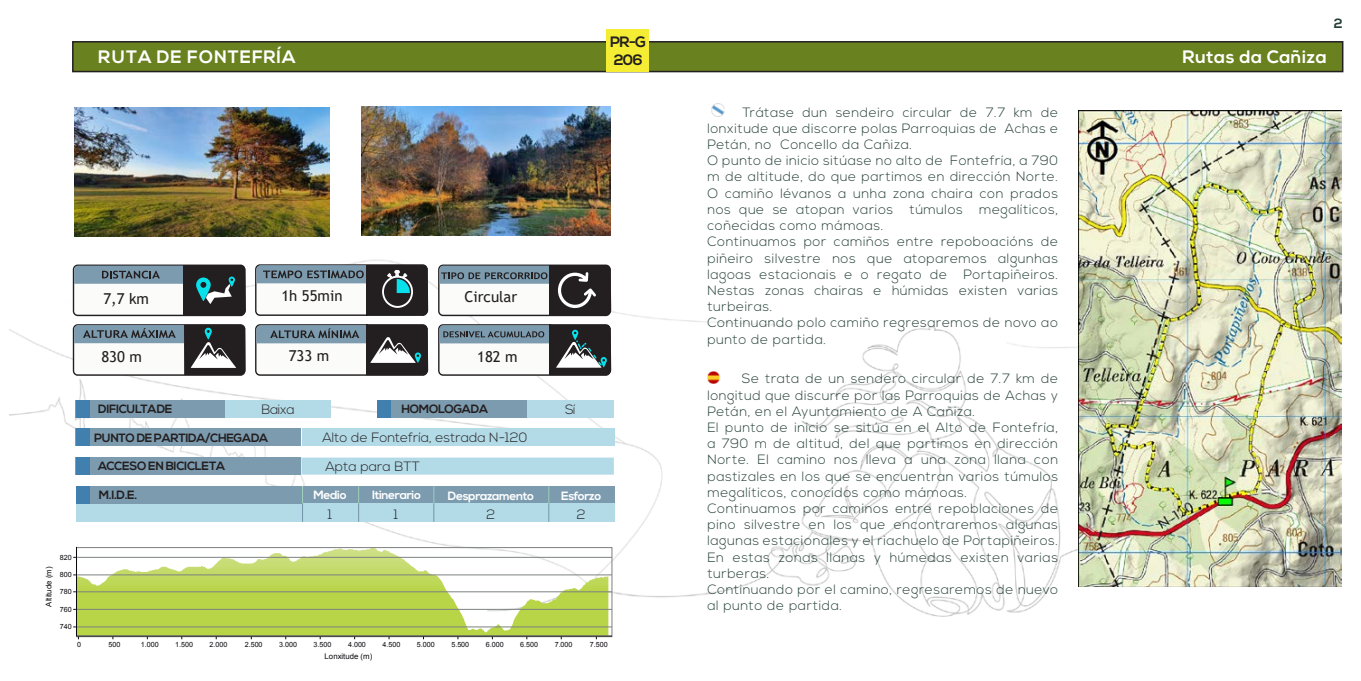
<style>
.page{position:relative;width:1361px;height:681px;background:#fff}
.page>*{position:absolute;margin:0;border:0;box-sizing:border-box;transform-origin:0 0}
.t1{font:700 18px "Nexa";letter-spacing:.05em;color:#fff}
.t2{font:700 18px "Nexa";letter-spacing:.03em;color:#fff}
.t3{font:15px "Trebuchet MS";color:#231f20}
.t4{font:700 15px "Nexa";color:#231f20}
.t5{font:300 13.5px/16.2px "Nexa";letter-spacing:.04em;color:#243f35;text-align:justify}
.t6{font:300 13.5px "Nexa";color:#231f20}
.t7{font:700 13.5px "Nexa";color:#243f35}
.t8{font:700 12px "Nexa";letter-spacing:-.03em;color:#231f20}
.t9{font:700 12px "Nexa";letter-spacing:-.03em;color:#fff}
.t10{font:7.8px "Arial";color:#0c090d}
.t11{font:7.2px "Arial";color:#0c090d}
</style>
<div class="page">
<img style="left:10px;top:29px;width:1334px;height:611px">
<div style="left:302px;top:428px;width:312px;height:17px;background:#b3dae7"></div>
<svg style="left:161px;top:549px;width:211px;height:22px"></svg>
<div style="left:76px;top:547px;width:536px;height:89px;border:1px solid #7d8181"></div>
<hr style="left:76px;top:635px;width:536px;height:1px;background:#0c090d">
<hr style="left:76px;top:546px;width:1px;height:89px;background:#0c090d">
<hr style="left:77px;top:557px;width:535px;height:1px;background:#7d8181">
<hr style="left:77px;top:574px;width:535px;height:1px;background:#7d8181">
<hr style="left:77px;top:591px;width:535px;height:1px;background:#7d8181">
<hr style="left:77px;top:609px;width:535px;height:1px;background:#7d8181">
<hr style="left:77px;top:626px;width:535px;height:1px;background:#7d8181">
<img style="left:1079px;top:110px;width:262px;height:476px">
<div style="left:73px;top:42px;width:1269px;height:30px;background:#69811f"></div>
<div style="left:72px;top:41px;width:1271px;height:31px;border:2px solid #231f20"></div>
<div style="left:607px;top:29px;width:42px;height:43px;background:#f4ed33"></div>
<svg style="left:707px;top:371px;width:13px;height:13px"></svg>
<div style="left:75px;top:428px;width:226px;height:17px;background:#7c9baf"></div>
<div style="left:75px;top:457px;width:226px;height:17px;background:#7c9baf"></div>
<div style="left:75px;top:400px;width:150px;height:17px;background:#7c9baf"></div>
<div style="left:377px;top:400px;width:150px;height:17px;background:#7c9baf"></div>
<div style="left:76px;top:428px;width:14px;height:17px;background:#417fae"></div>
<div style="left:76px;top:457px;width:14px;height:17px;background:#417fae"></div>
<div style="left:301px;top:457px;width:313px;height:17px;background:#b3dae7"></div>
<div style="left:76px;top:400px;width:14px;height:17px;background:#417fae"></div>
<div style="left:377px;top:400px;width:14px;height:17px;background:#417fae"></div>
<div style="left:527px;top:400px;width:87px;height:17px;background:#b4dae7"></div>
<div style="left:225px;top:400px;width:106px;height:17px;background:#b3dae7"></div>
<div style="left:303px;top:486px;width:311px;height:17px;background:#7c9baf"></div>
<div style="left:76px;top:503px;width:538px;height:18px;background:#b3dae7"></div>
<div style="left:76px;top:486px;width:226px;height:17px;background:#7c9baf"></div>
<svg style="left:302px;top:486px;width:1px;height:35px"></svg>
<svg style="left:358px;top:486px;width:1px;height:35px"></svg>
<svg style="left:433px;top:486px;width:1px;height:35px"></svg>
<svg style="left:548px;top:486px;width:1px;height:35px"></svg>
<div style="left:76px;top:486px;width:14px;height:17px;background:#417fae"></div>
<svg style="left:73px;top:264px;width:173px;height:52px"></svg>
<svg style="left:73px;top:324px;width:172px;height:51px"></svg>
<svg style="left:255px;top:324px;width:173px;height:51px"></svg>
<svg style="left:255px;top:264px;width:173px;height:52px"></svg>
<svg style="left:438px;top:324px;width:173px;height:51px"></svg>
<svg style="left:438px;top:264px;width:173px;height:52px"></svg>
<img style="left:75px;top:107px;width:255px;height:130px">
<img style="left:361px;top:106px;width:249px;height:129px">
<img style="left:710px;top:102px;width:17px;height:17px">
<p class="t4" style="left:610px;top:33px;width:37px">PR-G</p>
<p class="t1" style="left:98px;top:46px;width:199px">RUTA DE FONTEFRÍA</p>
<p class="t4" style="left:614px;top:51px;width:31px">206</p>
<p class="t2" style="left:1182px;top:47px;width:146px">Rutas da Cañiza</p>
<p class="t7" style="left:1334px;top:16px;width:10px">2</p>
<p class="t3" style="left:103px;top:289px;width:47px">7,7 km</p>
<p class="t3" style="left:281px;top:286px;width:63px">1h 55min</p>
<p class="t3" style="left:464px;top:287px;width:54px">Circular</p>
<p class="t3" style="left:101px;top:347px;width:42px">830 m</p>
<p class="t3" style="left:289px;top:345px;width:42px">733 m</p>
<p class="t3" style="left:477px;top:347px;width:42px">182 m</p>
<p class="t11" style="left:60px;top:552px;width:13px">820</p>
<p class="t11" style="left:60px;top:569px;width:13px">800</p>
<p class="t11" style="left:60px;top:586px;width:13px">780</p>
<p class="t11" style="left:60px;top:604px;width:13px">760</p>
<p class="t11" style="left:60px;top:621px;width:13px">740</p>
<p class="t10" style="left:44px;top:606px;width:41px;rotate:-90deg">Altitude (m)</p>
<p class="t8" style="left:98px;top:402px;width:75px">DIFICULTADE</p>
<p class="t6" style="left:261px;top:401px;width:35px">Baixa</p>
<p class="t8" style="left:401px;top:402px;width:88px">HOMOLOGADA</p>
<p class="t6" style="left:565px;top:401px;width:12px">Sí</p>
<p class="t8" style="left:94px;top:431px;width:176px">PUNTO DE PARTIDA/CHEGADA</p>
<p class="t8" style="left:98px;top:459px;width:128px">ACCESO EN BICICLETA</p>
<p class="t9" style="left:313px;top:488px;width:35px">Medio</p>
<p class="t9" style="left:372px;top:488px;width:51px">Itinerario</p>
<p class="t9" style="left:448px;top:488px;width:88px">Desprazamento</p>
<p class="t9" style="left:561px;top:488px;width:42px">Esforzo</p>
<p class="t6" style="left:328px;top:506px;width:6px">1</p>
<p class="t6" style="left:394px;top:506px;width:6px">1</p>
<p class="t6" style="left:486px;top:506px;width:10px">2</p>
<p class="t6" style="left:577px;top:506px;width:10px">2</p>
<p class="t6" style="left:322px;top:429px;width:206px">Alto de Fontefría, estrada N-120</p>
<p class="t6" style="left:325px;top:458px;width:96px">Apta para BTT</p>
<p class="t8" style="left:99px;top:488px;width:40px">M.I.D.E.</p>
<p class="t11" style="left:77px;top:639px;width:5px">0</p>
<p class="t11" style="left:109px;top:639px;width:13px">500</p>
<p class="t11" style="left:141px;top:639px;width:19px">1.000</p>
<p class="t11" style="left:175px;top:639px;width:19px">1.500</p>
<p class="t11" style="left:210px;top:639px;width:19px">2.000</p>
<p class="t11" style="left:245px;top:639px;width:19px">2.500</p>
<p class="t11" style="left:279px;top:639px;width:19px">3.000</p>
<p class="t11" style="left:314px;top:639px;width:19px">3.500</p>
<p class="t11" style="left:348px;top:639px;width:19px">4.000</p>
<p class="t11" style="left:382px;top:639px;width:19px">4.500</p>
<p class="t11" style="left:417px;top:639px;width:19px">5.000</p>
<p class="t11" style="left:451px;top:639px;width:19px">5.500</p>
<p class="t11" style="left:486px;top:639px;width:19px">6.000</p>
<p class="t11" style="left:520px;top:639px;width:19px">6.500</p>
<p class="t11" style="left:555px;top:639px;width:19px">7.000</p>
<p class="t11" style="left:590px;top:639px;width:19px">7.500</p>
<p class="t10" style="left:325px;top:650px;width:49px">Lonxitude (m)</p>
<p class="t5" style="left:707px;top:104px;width:352px;text-indent:35px">Trátase dun sendeiro circular de 7.7 km de lonxitude que discorre polas Parroquias de Achas e Petán, no Concello da Cañiza.</p>
<p class="t5" style="left:707px;top:153px;width:352px">O punto de inicio sitúase no alto de Fontefría, a 790 m de altitude, do que partimos en dirección Norte.<br>O camiño lévanos a unha zona chaira con prados nos que se atopan varios túmulos megalíticos, coñecidas como mámoas.</p>
<p class="t5" style="left:707px;top:234px;width:352px">Continuamos por camiños entre repoboacións de piñeiro silvestre nos que atoparemos algunhas lagoas estacionais e o regato de Portapiñeiros.<br>Nestas zonas chairas e húmidas existen varias turbeiras.</p>
<p class="t5" style="left:707px;top:315px;width:352px">Continuando polo camiño regresaremos de novo ao punto de partida.</p>
<p class="t5" style="left:707px;top:371px;width:352px;text-indent:34px">Se trata de un sendero circular de 7.7 km de longitud que discurre por las Parroquias de Achas y Petán, en el Ayuntamiento de A Cañiza.</p>
<p class="t5" style="left:707px;top:419px;width:352px">El punto de inicio se sitúa en el Alto de Fontefría, a 790 m de altitud, del que partimos en dirección Norte. El camino nos lleva a una zona llana con pastizales en los que se encuentran varios túmulos megalíticos, conocidos como mámoas.</p>
<p class="t5" style="left:707px;top:500px;width:352px">Continuamos por caminos entre repoblaciones de pino silvestre en los que encontraremos algunas lagunas estacionales y el riachuelo de Portapiñeiros.<br>En estas zonas llanas y húmedas existen varias turberas.</p>
<p class="t5" style="left:707px;top:581px;width:352px">Continuando por el camino, regresaremos de nuevo al punto de partida.</p>
</div>
